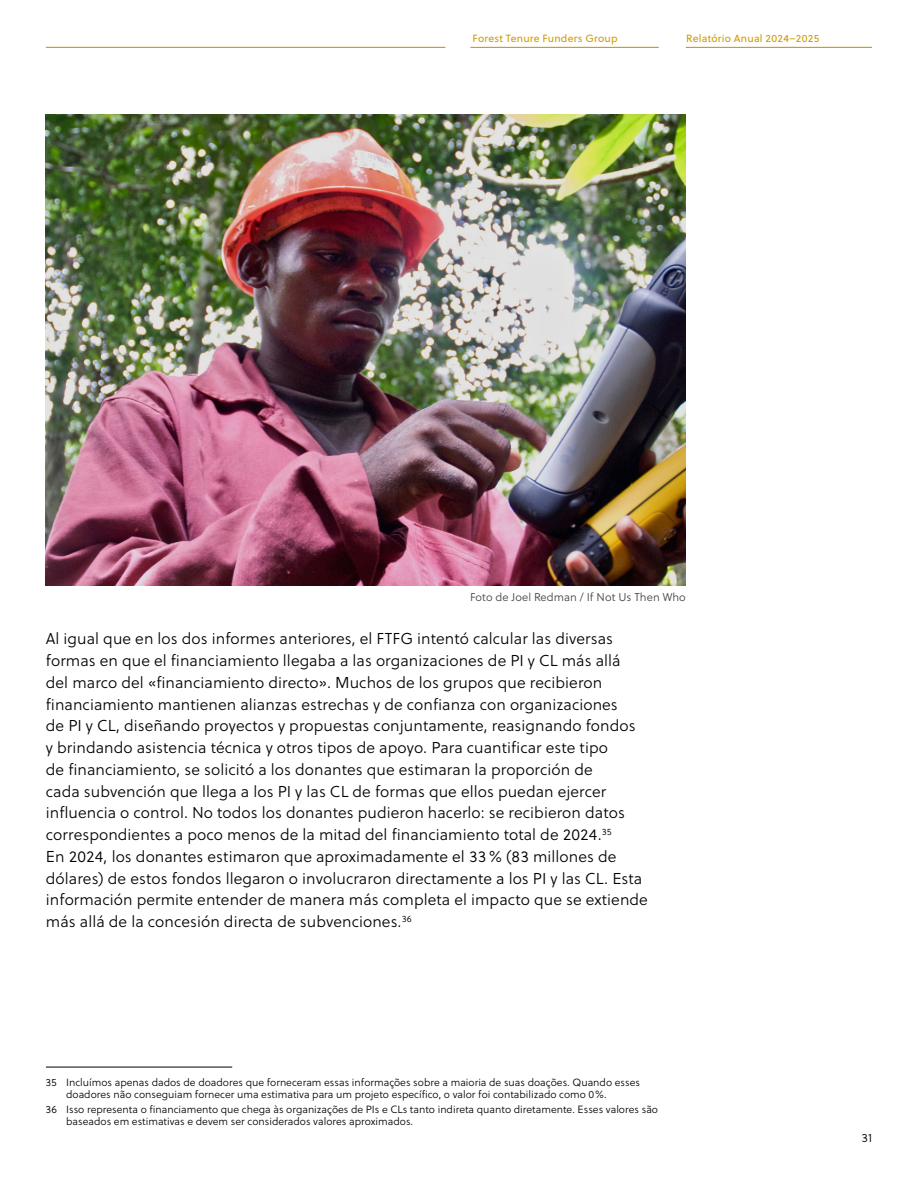
<style>
.page{position:relative;width:918px;height:1188px;background:#fff}
.page>*{position:absolute;margin:0;border:0;box-sizing:border-box;transform-origin:0 0}
.t1{font:15.75px/21.8px "Soleil Lt";letter-spacing:.005em;color:#000}
.t2{font:12px "Soleil Lt";color:#000}
.t3{font:11.25px "Soleil Lt";letter-spacing:.005em;color:#414042}
.t4{font:10.5px/12px "Soleil Lt";color:#000}
.t5{font:10.5px "Soleil";letter-spacing:.02em;color:#cf9b07}
</style>
<div class="page">
<hr style="left:470px;top:47px;width:189px;height:1px;background:#cf9b07">
<hr style="left:686px;top:47px;width:186px;height:1px;background:#cf9b07">
<hr style="left:46px;top:47px;width:399px;height:1px;background:#cf9b07">
<hr style="left:46px;top:1067px;width:186px;height:1px;background:#000">
<img style="left:46px;top:115px;width:640px;height:470px">
<p class="t5" style="left:472px;top:30px;width:147px">Forest Tenure Funders Group</p>
<p class="t5" style="left:686px;top:30px;width:135px">Relatório Anual 2024–2025</p>
<p class="t3" style="left:470px;top:589px;width:217px">Foto de Joel Redman / If Not Us Then Who</p>
<p class="t1" style="left:46px;top:628px;width:603px">Al igual que en los dos informes anteriores, el FTFG intentó calcular las diversas formas en que el financiamiento llegaba a las organizaciones de PI y CL más allá<br>del marco del «financiamiento directo». Muchos de los grupos que recibieron financiamiento mantienen alianzas estrechas y de confianza con organizaciones<br>de PI y CL, diseñando proyectos y propuestas conjuntamente, reasignando fondos<br>y brindando asistencia técnica y otros tipos de apoyo. Para cuantificar este tipo<br>de financiamiento, se solicitó a los donantes que estimaran la proporción de<br>cada subvención que llega a los PI y las CL de formas que ellos puedan ejercer influencia o control. No todos los donantes pudieron hacerlo: se recibieron datos correspondientes a poco menos de la mitad del financiamiento total de 2024.<sup>35<br></sup>En 2024, los donantes estimaron que aproximadamente el 33 % (83 millones de dólares) de estos fondos llegaron o involucraron directamente a los PI y las CL. Esta información permite entender de manera más completa el impacto que se extiende más allá de la concesión directa de subvenciones.<sup>36</sup></p>
<p class="t4" style="left:66px;top:1076px;width:575px;text-indent:-20px">35 Incluímos apenas dados de doadores que forneceram essas informações sobre a maioria de suas doações. Quando esses doadores não conseguiam fornecer uma estimativa para um projeto específico, o valor foi contabilizado como 0%.</p>
<p class="t4" style="left:66px;top:1103px;width:593px;text-indent:-20px">36 Isso representa o financiamento que chega às organizações de PIs e CLs tanto indireta quanto diretamente. Esses valores são baseados em estimativas e devem ser considerados valores aproximados.</p>
<p class="t2" style="left:862px;top:1130px;width:12px">31</p>
</div>
